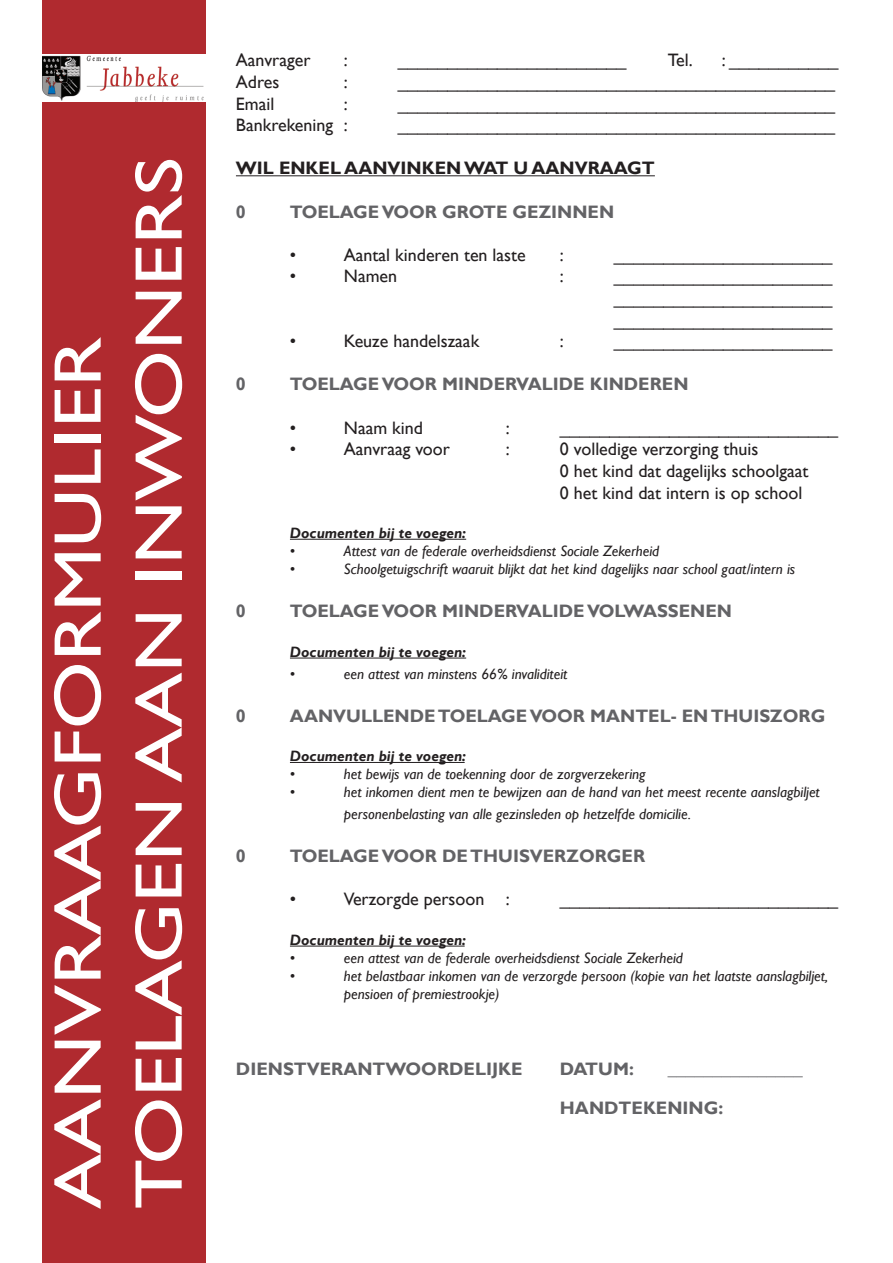
<style>
.page{position:relative;width:893px;height:1263px;background:#fff}
.page>*{position:absolute;margin:0;border:0;box-sizing:border-box;transform-origin:0 0}
.t1{font:67.5px "Gill Sans";color:#fff;scale:1.22 1}
.t2{font:18px "Gill Sans";color:#231f20}
.t3{font:700 18px "Gill Sans";color:#636366}
.t4{font:700 18px "Gill Sans";color:#231f20}
.t5{font:italic 15px "Gill Sans";color:#231f20}
.t6{font:italic 700 15px "Gill Sans";color:#231f20}
</style>
<div class="page">
<div style="left:43px;top:0;width:163px;height:1263px;background:#b02a2f"></div>
<img style="left:43px;top:54px;width:163px;height:47px">
<hr style="left:236px;top:175px;width:419px;height:1px;background:#231f20">
<hr style="left:290px;top:539px;width:176px;height:1px;background:#231f20">
<hr style="left:290px;top:658px;width:176px;height:1px;background:#231f20">
<hr style="left:290px;top:762px;width:175px;height:1px;background:#231f20">
<hr style="left:290px;top:946px;width:175px;height:1px;background:#231f20">
<p class="t1" style="left:39px;top:1209px;width:716px;rotate:-90deg">AANVRAAGFORMULIER</p>
<p class="t1" style="left:120px;top:1209px;width:863px;rotate:-90deg">TOELAGEN AAN INWONERS</p>
<p class="t2" style="left:236px;top:50px;width:76px">Aanvrager</p>
<p class="t2" style="left:344px;top:50px;width:5px">:</p>
<p class="t2" style="left:236px;top:72px;width:45px">Adres</p>
<p class="t2" style="left:344px;top:72px;width:5px">:</p>
<p class="t2" style="left:236px;top:93px;width:40px">Email</p>
<p class="t2" style="left:344px;top:93px;width:5px">:</p>
<p class="t2" style="left:398px;top:50px;width:230px">_______________________</p>
<p class="t2" style="left:668px;top:50px;width:26px">Tel.</p>
<p class="t2" style="left:722px;top:50px;width:118px">: ___________</p>
<p class="t2" style="left:398px;top:72px;width:439px">____________________________________________</p>
<p class="t2" style="left:398px;top:93px;width:439px">____________________________________________</p>
<p class="t2" style="left:236px;top:115px;width:113px">Bankrekening :</p>
<p class="t2" style="left:398px;top:115px;width:439px">____________________________________________</p>
<p class="t4" style="left:236px;top:158px;width:420px">WIL ENKEL AANVINKEN WAT U AANVRAAGT</p>
<p class="t3" style="left:236px;top:201px;width:11px">0</p>
<p class="t3" style="left:290px;top:201px;width:326px">TOELAGE VOOR GROTE GEZINNEN</p>
<p class="t2" style="left:290px;top:244px;width:8px">•</p>
<p class="t2" style="left:344px;top:244px;width:183px">Aantal kinderen ten laste</p>
<p class="t2" style="left:560px;top:244px;width:5px">:</p>
<p class="t2" style="left:614px;top:244px;width:220px">______________________</p>
<p class="t2" style="left:290px;top:266px;width:8px">•</p>
<p class="t2" style="left:344px;top:266px;width:55px">Namen</p>
<p class="t2" style="left:560px;top:266px;width:5px">:</p>
<p class="t2" style="left:614px;top:266px;width:220px">______________________</p>
<p class="t2" style="left:614px;top:288px;width:220px">______________________</p>
<p class="t2" style="left:614px;top:309px;width:220px">______________________</p>
<p class="t2" style="left:290px;top:331px;width:8px">•</p>
<p class="t2" style="left:344px;top:331px;width:137px">Keuze handelszaak</p>
<p class="t2" style="left:560px;top:331px;width:5px">:</p>
<p class="t2" style="left:614px;top:331px;width:220px">______________________</p>
<p class="t3" style="left:236px;top:374px;width:11px">0</p>
<p class="t3" style="left:290px;top:374px;width:400px">TOELAGE VOOR MINDERVALIDE KINDEREN</p>
<p class="t2" style="left:290px;top:417px;width:8px">•</p>
<p class="t2" style="left:344px;top:417px;width:81px">Naam kind</p>
<p class="t2" style="left:506px;top:417px;width:5px">:</p>
<p class="t2" style="left:560px;top:417px;width:280px">____________________________</p>
<p class="t2" style="left:290px;top:439px;width:8px">•</p>
<p class="t2" style="left:344px;top:439px;width:108px">Aanvraag voor</p>
<p class="t2" style="left:506px;top:439px;width:5px">:</p>
<p class="t2" style="left:560px;top:439px;width:200px">0 volledige verzorging thuis</p>
<p class="t2" style="left:560px;top:460px;width:250px">0 het kind dat dagelijks schoolgaat</p>
<p class="t2" style="left:560px;top:482px;width:244px">0 het kind dat intern is op school</p>
<p class="t6" style="left:290px;top:524px;width:178px">Documenten bij te voegen:</p>
<p class="t5" style="left:290px;top:542px;width:7px">•</p>
<p class="t5" style="left:344px;top:542px;width:317px">Attest van de federale overheidsdienst Sociale Zekerheid</p>
<p class="t5" style="left:290px;top:560px;width:7px">•</p>
<p class="t5" style="left:344px;top:560px;width:453px">Schoolgetuigschrift waaruit blijkt dat het kind dagelijks naar school gaat/intern is</p>
<p class="t3" style="left:236px;top:600px;width:11px">0</p>
<p class="t3" style="left:290px;top:600px;width:444px">TOELAGE VOOR MINDERVALIDE VOLWASSENEN</p>
<p class="t6" style="left:290px;top:643px;width:178px">Documenten bij te voegen:</p>
<p class="t5" style="left:290px;top:665px;width:7px">•</p>
<p class="t5" style="left:344px;top:665px;width:225px">een attest van minstens 66% invaliditeit</p>
<p class="t3" style="left:236px;top:705px;width:11px">0</p>
<p class="t3" style="left:290px;top:705px;width:537px">AANVULLENDE TOELAGE VOOR MANTEL- EN THUISZORG</p>
<p class="t6" style="left:290px;top:747px;width:178px">Documenten bij te voegen:</p>
<p class="t5" style="left:290px;top:765px;width:7px">•</p>
<p class="t5" style="left:344px;top:765px;width:303px">het bewijs van de toekenning door de zorgverzekering</p>
<p class="t5" style="left:290px;top:783px;width:7px">•</p>
<p class="t5" style="left:344px;top:783px;width:477px">het inkomen dient men te bewijzen aan de hand van het meest recente aanslagbiljet</p>
<p class="t5" style="left:344px;top:805px;width:349px">personenbelasting van alle gezinsleden op hetzelfde domicilie.</p>
<p class="t3" style="left:236px;top:845px;width:11px">0</p>
<p class="t3" style="left:290px;top:845px;width:357px">TOELAGE VOOR DE THUISVERZORGER</p>
<p class="t2" style="left:290px;top:889px;width:8px">•</p>
<p class="t2" style="left:344px;top:889px;width:167px">Verzorgde persoon :</p>
<p class="t2" style="left:560px;top:889px;width:280px">____________________________</p>
<p class="t6" style="left:290px;top:931px;width:178px">Documenten bij te voegen:</p>
<p class="t5" style="left:290px;top:949px;width:7px">•</p>
<p class="t5" style="left:344px;top:949px;width:340px">een attest van de federale overheidsdienst Sociale Zekerheid</p>
<p class="t5" style="left:290px;top:967px;width:7px">•</p>
<p class="t5" style="left:344px;top:967px;width:486px">het belastbaar inkomen van de verzorgde persoon (kopie van het laatste aanslagbiljet,</p>
<p class="t5" style="left:344px;top:985px;width:157px">pensioen of premiestrookje)</p>
<p class="t3" style="left:236px;top:1058px;width:288px">DIENSTVERANTWOORDELIJKE</p>
<p class="t3" style="left:560px;top:1058px;width:75px">DATUM:</p>
<p class="t3" style="left:668px;top:1058px;width:136px">_______________</p>
<p class="t3" style="left:560px;top:1097px;width:165px">HANDTEKENING:</p>
</div>
